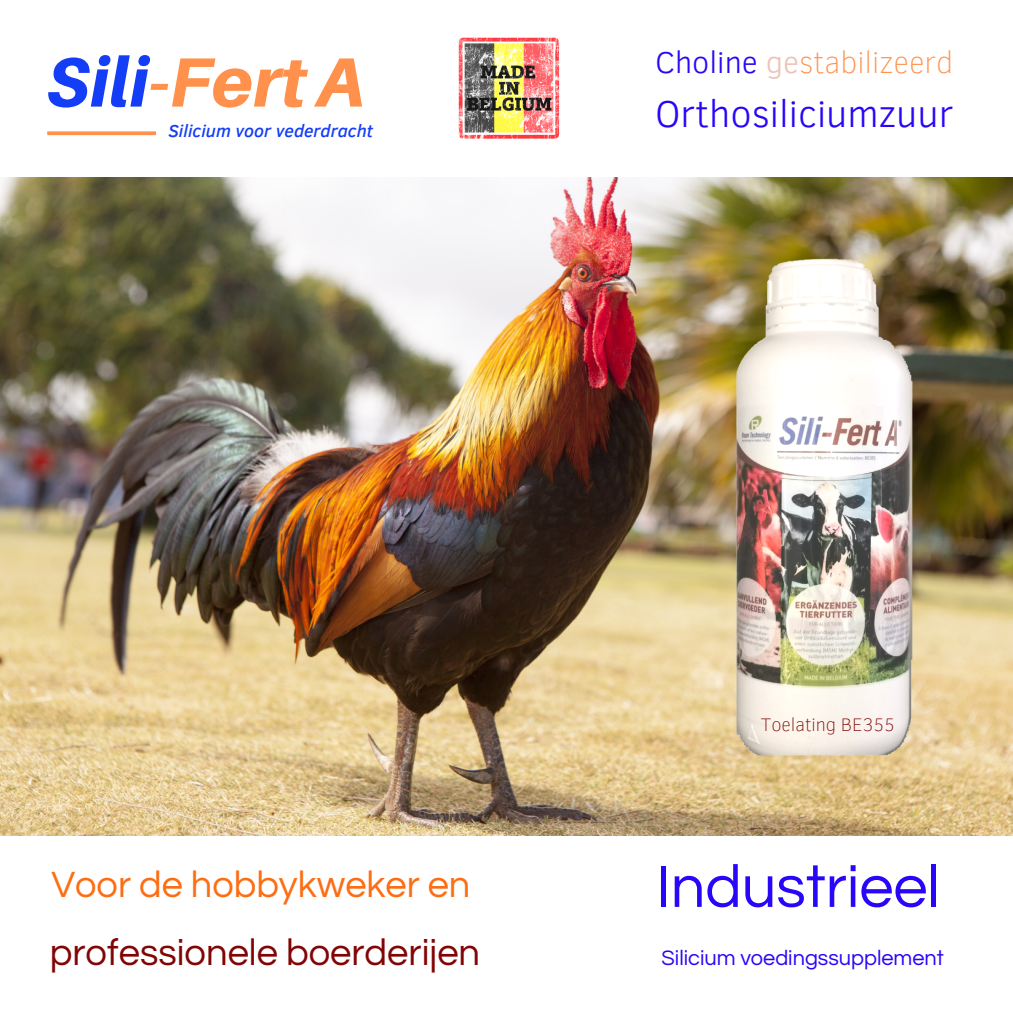
<style>
.page{position:relative;width:1013px;height:1013px;background:#fff}
.page>*{position:absolute;margin:0;border:0;box-sizing:border-box;transform-origin:0 0}
.t1{font:italic 800 69.75px "Aileron";color:#ff914d}
.t2{font:61.12px "Questrial";color:#2806f8}
.t3{font:300 38.25px "Clear Sans";color:#2806f8}
.t4{font:38.12px "Questrial";color:#810505}
.t5{font:37.88px "Questrial";color:#fd6d12}
.t6{font:100 30.88px "Clear Sans";color:#ff914d}
.t7{font:21.75px "Questrial";color:#2806f8}
.t8{font:100 18.62px "Clear Sans";color:#810505}
.t9{font:italic 500 17.75px "Clear Sans";color:#143df6}
.s1{color:#143df6}
.s2{font-weight:300;color:#2806f8}
.s3{font-weight:300;color:#edc2b8}
</style>
<div class="page">
<img style="left:0;top:178px;width:1012px;height:657px">
<img style="left:718px;top:232px;width:219px;height:549px">
<img style="left:458px;top:37px;width:102px;height:102px">
<svg style="left:47px;top:131px;width:109px;height:4px"></svg>
<h1 class="t1" style="left:47px;top:39px;width:319px"><span class="s1">Sili</span>-FertA</h1>
<p class="t9" style="left:168px;top:118px;width:206px">Silicium voor vederdracht</p>
<h3 class="t6" style="left:655px;top:39px;width:299px"><span class="s2">Choline</span> <span class="s3">ge</span>stabilizeerd</h3>
<h3 class="t3" style="left:655px;top:86px;width:300px">Orthosiliciumzuur</h3>
<h3 class="t5" style="left:51px;top:865px;width:420px">Voor de hobbykweker en</h3>
<h3 class="t4" style="left:50px;top:934px;width:432px">professionele boerderijen</h3>
<p class="t8" style="left:760px;top:710px;width:135px">Toelating BE355</p>
<h2 class="t2" style="left:656px;top:856px;width:285px">Industrieel</h2>
<p class="t7" style="left:661px;top:947px;width:284px">Silicium voedingssupplement</p>
</div>
